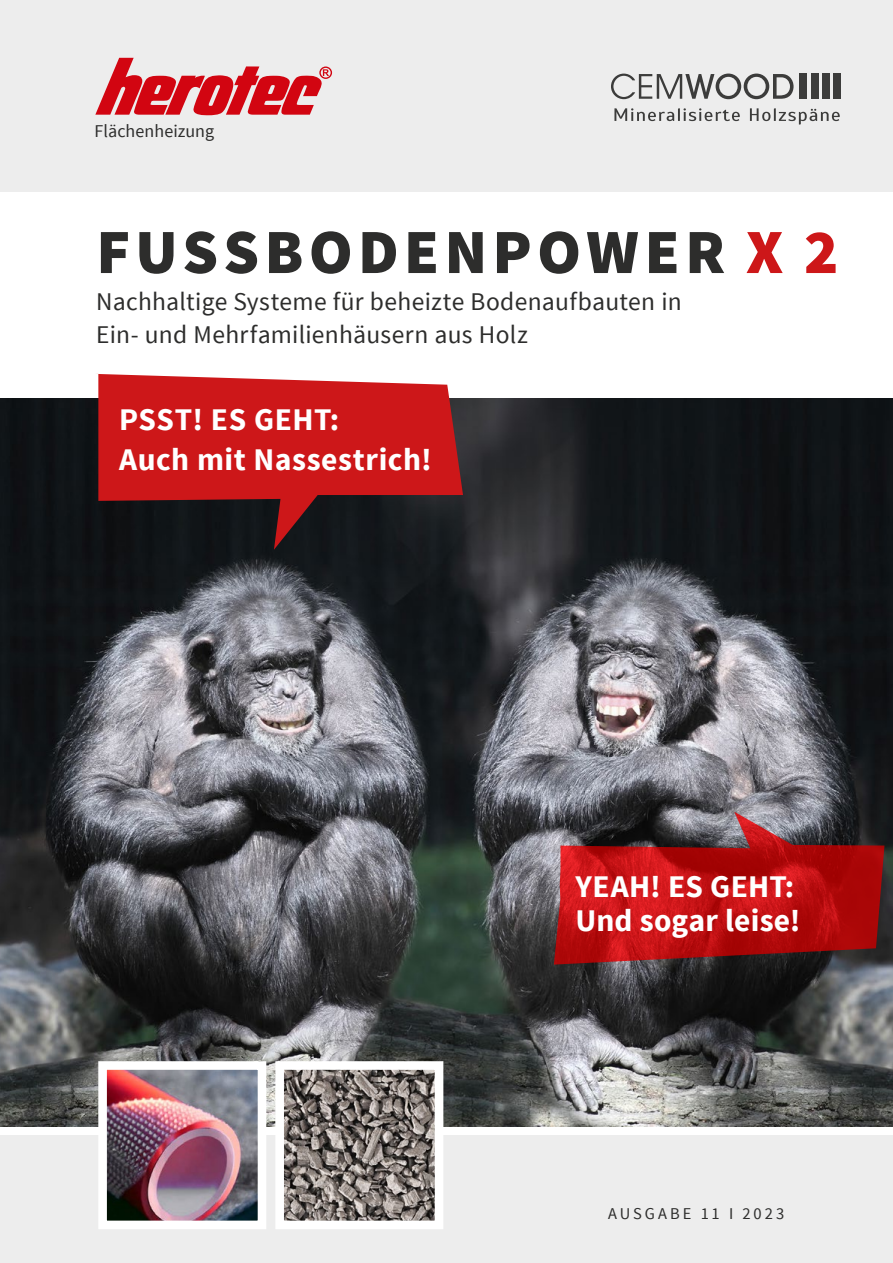
<style>
.page{position:relative;width:893px;height:1263px;background:#fff}
.page>*{position:absolute;margin:0;border:0;box-sizing:border-box;transform-origin:0 0}
.t1{font:900 63px "Source Sans Pro";letter-spacing:.08em;color:#2d2d2c}
.t2{font:700 31.5px/34.5px "Source Sans Pro";letter-spacing:.015em;color:#fff}
.t3{font:25.5px/33px "Source Sans Pro";letter-spacing:.01em;color:#2d2d2c}
.t4{font:18px "Source Sans Pro";letter-spacing:.005em;color:#2d2d2c}
.t5{font:16.5px "Source Sans Pro";letter-spacing:.18em;color:#2d2d2c}
.s1{color:#cd1719}
</style>
<div class="page">
<img style="left:0;top:398px;width:893px;height:728px">
<div style="left:0;top:1135px;width:893px;height:128px;background:#ededed"></div>
<div style="left:0;top:0;width:893px;height:191px;background:#ededed"></div>
<svg style="left:95px;top:58px;width:237px;height:57px"></svg>
<svg style="left:554px;top:812px;width:330px;height:152px;background:#9c1f22"></svg>
<svg style="left:95px;top:374px;width:368px;height:176px;background:#951f21"></svg>
<img style="left:108px;top:1071px;width:148px;height:148px">
<div style="left:98px;top:1061px;width:168px;height:168px;border:9px solid #fff"></div>
<img style="left:285px;top:1071px;width:148px;height:148px">
<div style="left:275px;top:1061px;width:168px;height:168px;border:9px solid #fff"></div>
<div style="left:799px;top:74px;width:8px;height:25px;background:#3c3c3b"></div>
<div style="left:811px;top:74px;width:7px;height:25px;background:#3c3c3b"></div>
<div style="left:822px;top:74px;width:7px;height:25px;background:#3c3c3b"></div>
<div style="left:833px;top:74px;width:7px;height:25px;background:#3c3c3b"></div>
<svg style="left:611px;top:74px;width:183px;height:25px"></svg>
<svg style="left:614px;top:108px;width:226px;height:17px"></svg>
<p class="t4" style="left:95px;top:120px;width:121px">Flächenheizung</p>
<h1 class="t1" style="left:96px;top:211px;width:743px">FUSSBODENPOWER <span class="s1">X 2</span></h1>
<p class="t3" style="left:96px;top:286px;width:587px">Nachhaltige Systeme für beheizte Bodenaufbauten in<br>Ein- und Mehrfamilienhäusern aus Holz</p>
<p class="t2" style="left:119px;top:400px;width:314px;line-height:40.5px">PSST! ES GEHT:<br>Auch mit Nassestrich!</p>
<p class="t2" style="left:575px;top:870px;width:227px">YEAH! ES GEHT:<br>Und sogar leise!</p>
<p class="t5" style="left:608px;top:1203px;width:178px">AUSGABE 11 I 2023</p>
</div>
